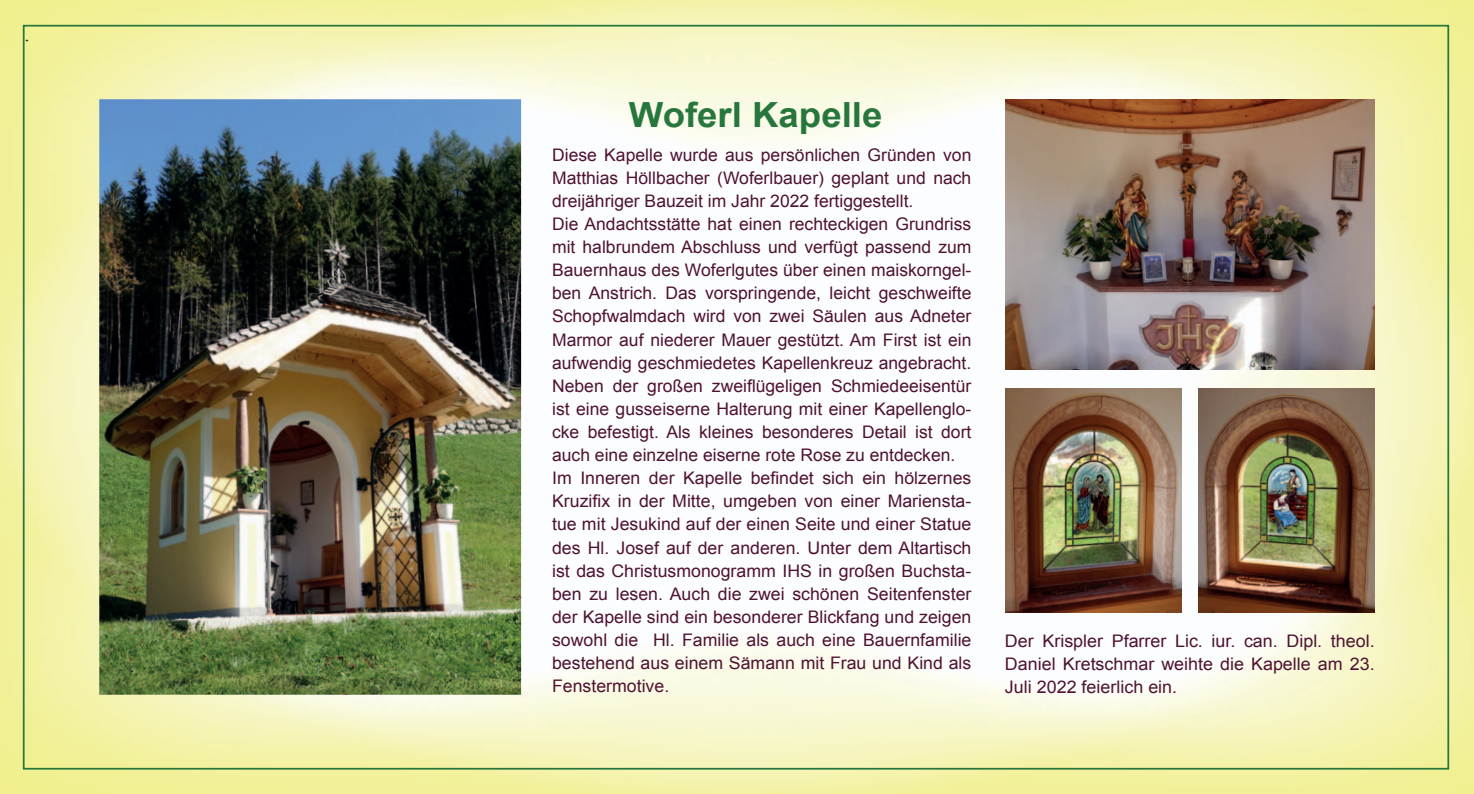
<style>
.page{position:relative;width:1474px;height:794px;background:#fff}
.page>*{position:absolute;margin:0;border:0;box-sizing:border-box;transform-origin:0 0}
.t1{font:700 34.65px "Arial";color:#27773d;scale:1.06 1}
.t2{font:21px "Times New Roman";color:#231f20}
.t3{font:17.32px/23.1px "Arial";color:#4f1332;text-align:justify}
</style>
<div class="page">
<img style="left:0;top:0;width:1473px;height:794px">
<img style="left:99px;top:99px;width:422px;height:595px">
<img style="left:1005px;top:99px;width:369px;height:271px">
<img style="left:1005px;top:388px;width:176px;height:224px">
<img style="left:1198px;top:388px;width:176px;height:224px">
<p class="t2" style="left:25px;top:19px;width:7px">.</p>
<p class="t1" style="left:629px;top:91px;width:241px">Woferl Kapelle</p>
<p class="t3" style="left:552px;top:143px;width:421px">Diese Kapelle wurde aus persönlichen Gründen von Matthias Höllbacher (Woferlbauer) geplant und nach dreijähriger Bauzeit im Jahr 2022 fertiggestellt.</p>
<p class="t3" style="left:552px;top:212px;width:421px">Die Andachtsstätte hat einen rechteckigen Grundriss mit halbrundem Abschluss und verfügt passend zum Bauernhaus des Woferlgutes über einen maiskorngel&shy;ben Anstrich. Das vorspringende, leicht geschweifte Schopfwalmdach wird von zwei Säulen aus Adneter Marmor auf niederer Mauer gestützt. Am First ist ein aufwendig geschmiedetes Kapellenkreuz angebracht.<br>Neben der großen zweiflügeligen Schmiedeeisentür ist eine gusseiserne Halterung mit einer Kapellenglo&shy;cke befestigt. Als kleines besonderes Detail ist dort auch eine einzelne eiserne rote Rose zu entdecken.</p>
<p class="t3" style="left:552px;top:466px;width:421px">Im Inneren der Kapelle befindet sich ein hölzernes Kruzifix in der Mitte, umgeben von einer Mariensta&shy;tue mit Jesukind auf der einen Seite und einer Statue des Hl. Josef auf der anderen. Unter dem Altartisch ist das Christusmonogramm IHS in großen Buchsta&shy;ben zu lesen. Auch die zwei schönen Seitenfenster der Kapelle sind ein besonderer Blickfang und zeigen sowohl die Hl. Familie als auch eine Bauernfamilie bestehend aus einem Sämann mit Frau und Kind als Fenstermotive.</p>
<p class="t3" style="left:1005px;top:629px;width:371px">Der Krispler Pfarrer Lic. iur. can. Dipl. theol.<br>Daniel Kretschmar weihte die Kapelle am 23.<br>Juli 2022 feierlich ein.</p>
</div>
